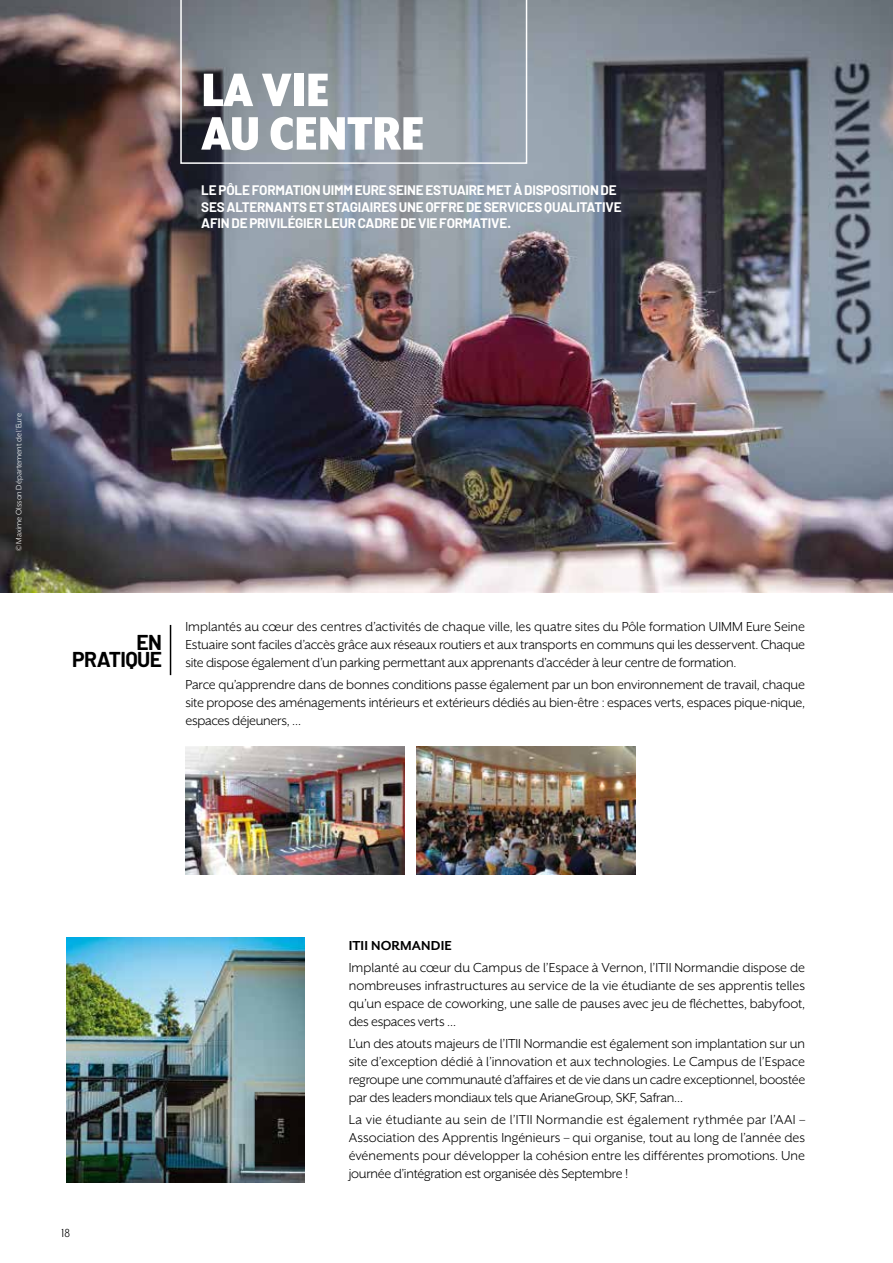
<style>
.page{position:relative;width:893px;height:1263px;background:#fff}
.page>*{position:absolute;margin:0;border:0;box-sizing:border-box;transform-origin:0 0}
.t1{font:900 54px/43.5px "Mr Eaves XL Mod Nar OT";color:#fff}
.t2{font:700 21px/16.5px "Barlow";letter-spacing:-.03em;color:#000;text-align:right}
.t3{font:15px/18px "Mr Eaves XL San OT";letter-spacing:-.015em;color:#000;text-align:justify}
.t4{font:700 15px "Mr Eaves XL San OT";letter-spacing:.01em;color:#000}
.t5{font:700 13.5px/16.5px "Barlow";letter-spacing:-.015em;color:#fff}
.t6{font:13.5px "Mr Eaves XL Mod Nar OT";color:#000}
.t7{font:9px "Mr Eaves XL San OT";color:#fff}
</style>
<div class="page">
<img style="left:0;top:0;width:893px;height:592px">
<svg style="left:180px;top:0;width:347px;height:164px;background:#878f97"></svg>
<hr style="left:170px;top:625px;width:1px;height:50px;background:#000">
<img style="left:66px;top:938px;width:238px;height:245px">
<img style="left:185px;top:746px;width:219px;height:128px">
<img style="left:417px;top:746px;width:218px;height:128px">
<h1 class="t1" style="left:201px;top:67px;width:225px">LA VIE<br>AU CENTRE</h1>
<p class="t5" style="left:201px;top:182px;width:422px">LE PÔLE FORMATION UIMM EURE SEINE ESTUAIRE MET À DISPOSITION DE<br>SES ALTERNANTS ET STAGIAIRES UNE OFFRE DE SERVICES QUALITATIVE<br>AFIN DE PRIVILÉGIER LEUR CADRE DE VIE FORMATIVE.</p>
<p class="t7" style="left:14px;top:551px;width:139px;rotate:-90deg">© Maxime Olsson Département de l’Eure</p>
<h2 class="t2" style="left:72px;top:634px;width:91px">EN<br>PRATIQUE</h2>
<p class="t3" style="left:185px;top:617px;width:621px">Implantés au cœur des centres d’activités de chaque ville, les quatre sites du Pôle formation UIMM Eure Seine Estuaire sont faciles d’accès grâce aux réseaux routiers et aux transports en communs qui les desservent. Chaque site dispose également d’un parking permettant aux apprenants d’accéder à leur centre de formation.</p>
<p class="t3" style="left:185px;top:675px;width:621px">Parce qu’apprendre dans de bonnes conditions passe également par un bon environnement de travail, chaque site propose des aménagements intérieurs et extérieurs dédiés au bien-être : espaces verts, espaces pique-nique, espaces déjeuners, …</p>
<p class="t6" style="left:62px;top:1225px;width:10px">18</p>
<p class="t4" style="left:349px;top:937px;width:105px">ITII NORMANDIE</p>
<p class="t3" style="left:349px;top:958px;width:458px">Implanté au cœur du Campus de l’Espace à Vernon, l’ITII Normandie dispose de nombreuses infrastructures au service de la vie étudiante de ses apprentis telles qu’un espace de coworking, une salle de pauses avec jeu de fléchettes, babyfoot, des espaces verts …</p>
<p class="t3" style="left:349px;top:1035px;width:458px">L’un des atouts majeurs de l’ITII Normandie est également son implantation sur un site d’exception dédié à l’innovation et aux technologies. Le Campus de l’Espace regroupe une communauté d’affaires et de vie dans un cadre exceptionnel, boostée par des leaders mondiaux tels que ArianeGroup, SKF, Safran…</p>
<p class="t3" style="left:349px;top:1111px;width:458px">La vie étudiante au sein de l’ITII Normandie est également rythmée par l’AAI – Association des Apprentis Ingénieurs – qui organise, tout au long de l’année des événements pour développer la cohésion entre les différentes promotions. Une journée d’intégration est organisée dès Septembre !</p>
</div>
